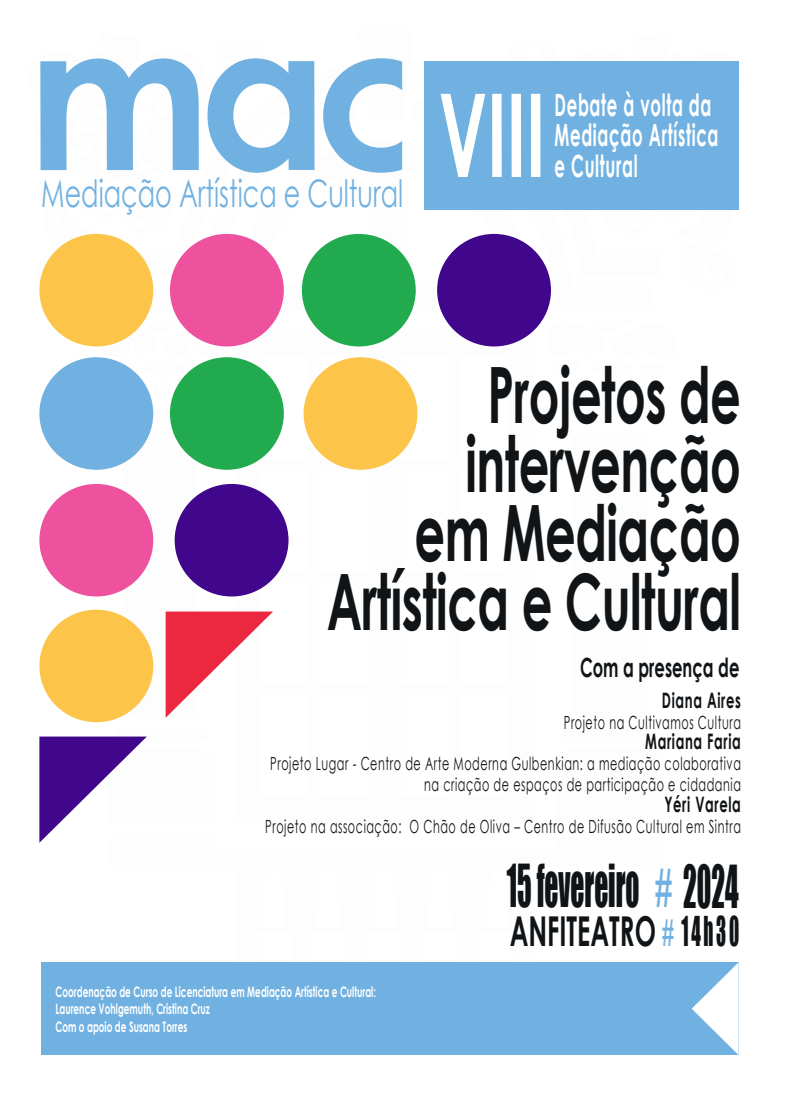
<style>
.page{position:relative;width:787px;height:1106px;background:#fff}
.page>*{position:absolute;margin:0;border:0;box-sizing:border-box;transform-origin:0 0}
.t1{font:700 115.75px "Century Gothic";color:#fff;scale:.6 1}
.t2{font:700 77.75px/68.8px "Century Gothic";letter-spacing:-.01em;color:#111416;text-align:right;scale:.62 1}
.t3{font:54.5px "Impact";color:#111416;scale:.5 1}
.t4{font:700 41.25px "Century Gothic";color:#111416;scale:.62 1}
.t5{font:37.75px "Century Gothic";letter-spacing:-.005em;color:#71b1e1;scale:.67 1}
.t6{font:700 30.75px/30px "Century Gothic";letter-spacing:.04em;color:#fff;scale:.54 1}
.t7{font:700 26.5px "Century Gothic";color:#111416;scale:.62 1}
.t8{font:700 21.25px "Century Gothic";letter-spacing:.05em;color:#111416;scale:.62 1}
.t9{font:18px/20.8px "Century Gothic";letter-spacing:.05em;color:#111416;text-align:right;scale:.62 1}
.t10{font:700 14.5px/17.5px "Century Gothic";color:#fff;scale:.62 1}
.s1{color:#71b1e1}
.s2{font-family:"Impact";font-weight:400;font-size:37.75px;color:#71b1e1}
.s3{font-family:"Impact";font-weight:400;font-size:37.75px}
</style>
<div class="page">
<svg style="left:166px;top:611px;width:107px;height:106px"></svg>
<svg style="left:39px;top:736px;width:108px;height:106px"></svg>
<div style="left:39px;top:234px;width:114px;height:112px;background:#fcc54a;border-radius:50%"></div>
<div style="left:170px;top:234px;width:114px;height:112px;background:#ee519e;border-radius:50%"></div>
<div style="left:302px;top:234px;width:114px;height:112px;background:#22aa4e;border-radius:50%"></div>
<div style="left:39px;top:484px;width:114px;height:112px;background:#ee519e;border-radius:50%"></div>
<div style="left:303px;top:357px;width:114px;height:113px;background:#fcc54a;border-radius:50%"></div>
<div style="left:39px;top:609px;width:114px;height:113px;background:#fcc54a;border-radius:50%"></div>
<div style="left:39px;top:357px;width:114px;height:113px;background:#71b1e1;border-radius:50%"></div>
<div style="left:170px;top:357px;width:114px;height:113px;background:#22aa4e;border-radius:50%"></div>
<div style="left:437px;top:234px;width:114px;height:112px;background:#40068b;border-radius:50%"></div>
<div style="left:175px;top:484px;width:113px;height:112px;background:#40068b;border-radius:50%"></div>
<div style="left:41px;top:962px;width:697px;height:92px;background:#71b1e1"></div>
<svg style="left:691px;top:963px;width:47px;height:92px"></svg>
<div style="left:424px;top:61px;width:315px;height:149px;background:#71b1e1"></div>
<svg style="left:40px;top:58px;width:159px;height:112px"></svg>
<svg style="left:207px;top:58px;width:107px;height:115px"></svg>
<svg style="left:323px;top:58px;width:79px;height:115px"></svg>
<h3 class="t5" style="left:41px;top:167px;width:542px">Mediação Artística e Cultural</h3>
<h1 class="t1" style="left:439px;top:62px;width:179px">VIII</h1>
<h3 class="t6" style="left:554px;top:89px;width:305px">Debate à volta da<br>Mediação Artística</h3>
<h3 class="t6" style="left:554px;top:150px;width:156px">e Cultural</h3>
<h2 class="t2" style="left:327px;top:358px;width:669px">Projetos de intervenção<br>em Mediação<br>Artística e Cultural</h2>
<h3 class="t7" style="left:580px;top:650px;width:259px">Com a presença de</h3>
<p class="t8" style="left:662px;top:686px;width:129px">Diana Aires</p>
<p class="t9" style="left:564px;top:711px;width:287px">Projeto na Cultivamos Cultura</p>
<p class="t8" style="left:645px;top:728px;width:156px">Mariana Faria</p>
<p class="t9" style="left:270px;top:753px;width:760px">Projeto Lugar - Centro de Arte Moderna Gulbenkian: a mediação colaborativa na criação de espaços de participação e cidadania</p>
<p class="t8" style="left:664px;top:790px;width:125px">Yéri Varela</p>
<p class="t9" style="left:265px;top:815px;width:768px">Projeto na associação: O Chão de Oliva – Centro de Difusão Cultural em Sintra</p>
<p class="t10" style="left:55px;top:982px;width:518px">Coordenação de Curso de Licenciatura em Mediação Artística e Cultural:<br>Laurence Vohlgemuth, Cristina Cruz<br>Com o apoio de Susana Torres</p>
<h3 class="t3" style="left:507px;top:843px;width:466px">15 fevereiro <span class="s1">#</span> 2024</h3>
<h3 class="t4" style="left:509px;top:904px;width:371px">ANFITEATRO <span class="s2">#</span> <span class="s3">14h30</span></h3>
</div>
